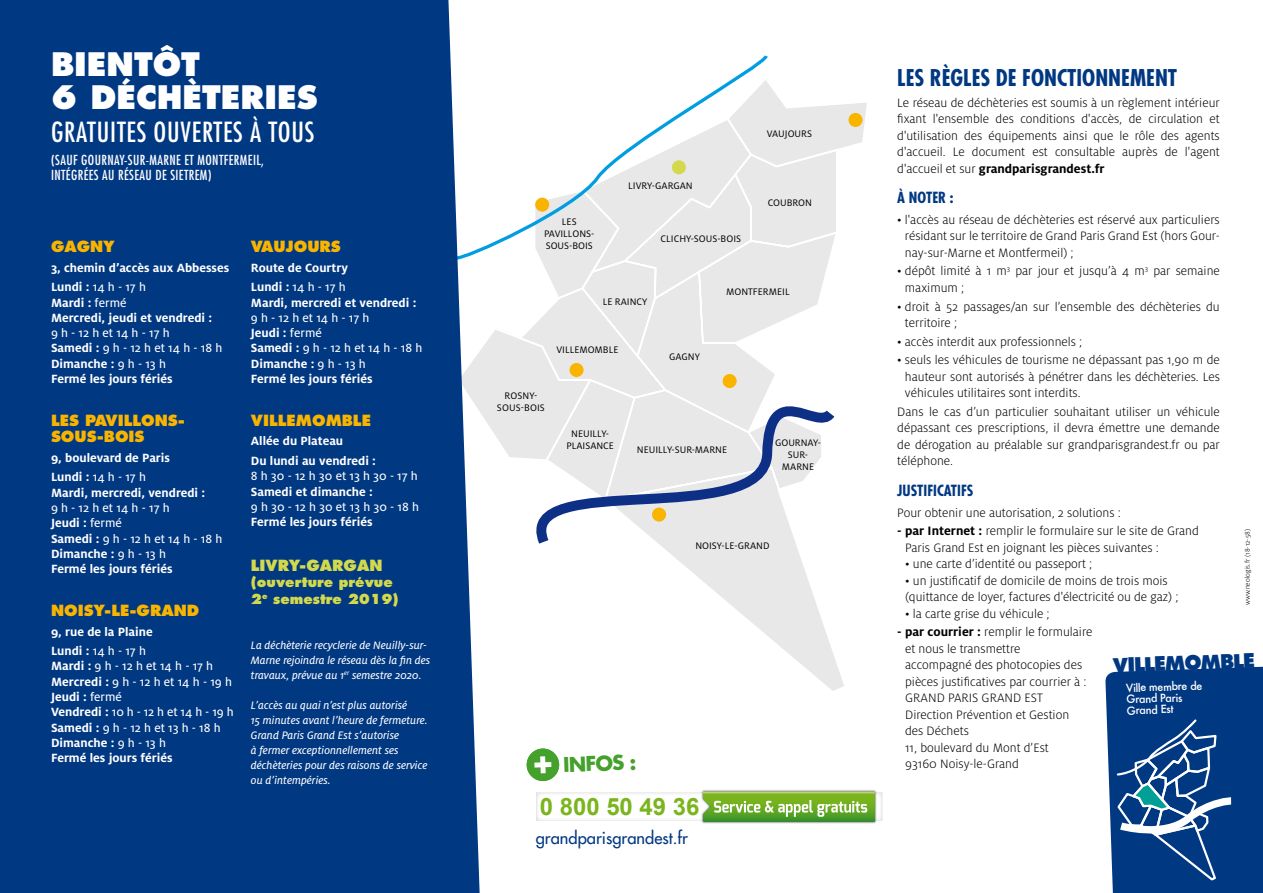
<style>
.page{position:relative;width:1263px;height:893px;background:#fff}
.page>*{position:absolute;margin:0;border:0;box-sizing:border-box;transform-origin:0 0}
.t1{font:800 31.5px/33px "Futura";color:#fff}
.t2{font:condensed 27px "Futura";letter-spacing:.03em;color:#fff}
.t3{font:700 23.85px "Arial";color:#7ab51d}
.t4{font:700 condensed 22.5px "Futura";color:#003882}
.t5{font:700 19.8px "Futura";color:#44a12b}
.t6{font:800 19.5px "Futura";color:#003882}
.t7{font:16.5px "Futura";color:#003882}
.t8{font:800 15px/16.5px "Futura";color:#f9b400}
.t9{font:700 condensed 15px "Futura";color:#003882}
.t10{font:800 15px "Futura";color:#d3d94d}
.t11{font:300 13.5px/16.5px "Milo OT";color:#000}
.t12{font:condensed 13.5px/15px "Futura";letter-spacing:.03em;color:#fff}
.t13{font:800 13.5px/16.5px "Futura";color:#d3d94d}
.t14{font:700 13.2px/15.3px "Milo OT";color:#fff}
.t15{font:13.2px/15.3px "Milo OT Text";color:#fff}
.t16{font:12px/15px "Milo OT Text Ita";color:#fff}
.t17{font:500 10.95px/11.4px "Futura";color:#fff}
.t18{font:10.5px/12px "Milo OT";color:#000;text-align:center}
.t19{font:300 7.5px "Milo OT";color:#000}
.s1{font-family:"Milo OT";font-weight:700}
.s2{font-family:"Milo OT Text";font-weight:400}
.s3{font-weight:700}
</style>
<div class="page">
<svg style="left:480px;top:86px;width:387px;height:605px"></svg>
<svg style="left:514px;top:366px;width:330px;height:189px"></svg>
<svg style="left:480px;top:55px;width:290px;height:206px"></svg>
<div style="left:535px;top:198px;width:14px;height:14px;background:#f9b400;border-radius:50%"></div>
<div style="left:848px;top:113px;width:14px;height:14px;background:#f9b400;border-radius:50%"></div>
<div style="left:672px;top:160px;width:14px;height:14px;background:#d3d94d;border-radius:50%"></div>
<div style="left:723px;top:374px;width:14px;height:14px;background:#f9b400;border-radius:50%"></div>
<div style="left:569px;top:363px;width:14px;height:14px;background:#f9b400;border-radius:50%"></div>
<div style="left:652px;top:508px;width:14px;height:14px;background:#f9b400;border-radius:50%"></div>
<div style="left:0;top:0;width:480px;height:893px;background:#003882"></div>
<img style="left:536px;top:792px;width:346px;height:29px">
<img style="left:541px;top:798px;width:158px;height:18px">
<img style="left:701px;top:790px;width:176px;height:34px">
<img style="left:700px;top:792px;width:178px;height:29px">
<svg style="left:703px;top:791px;width:172px;height:31px;background:#80b64b"></svg>
<div style="left:526px;top:748px;width:33px;height:33px;background:#44a12b;border-radius:50%"></div>
<svg style="left:534px;top:756px;width:17px;height:17px"></svg>
<svg style="left:1105px;top:666px;width:158px;height:227px;background:#205292"></svg>
<h1 class="t1" style="left:51px;top:48px;width:268px">BIENTÔT<br>6 DÉCHÈTERIES</h1>
<h2 class="t2" style="left:51px;top:116px;width:265px">GRATUITES OUVERTES À TOUS</h2>
<p class="t12" style="left:51px;top:153px;width:215px">(SAUF GOURNAY-SUR-MARNE ET MONTFERMEIL,<br>INTÉGRÉES AU RÉSEAU DE SIETREM)</p>
<p class="t8" style="left:51px;top:238px;width:65px">GAGNY</p>
<p class="t14" style="left:51px;top:260px;width:180px">3, chemin d’accès aux Abbesses</p>
<p class="t15" style="left:51px;top:280px;width:96px"><span class="s1">Lundi :</span> 14 h - 17 h</p>
<p class="t14" style="left:51px;top:295px;width:163px">Mardi : <span class="s2">fermé<br></span>Mercredi, jeudi et vendredi :</p>
<p class="t15" style="left:51px;top:325px;width:173px">9 h - 12 h et 14 h - 17 h<br><span class="s1">Samedi :</span> 9 h - 12 h et 14 h - 18 h</p>
<p class="t14" style="left:51px;top:356px;width:123px">Dimanche : <span class="s2">9 h - 13 h<br></span>Fermé les jours fériés</p>
<p class="t8" style="left:51px;top:412px;width:135px">LES PAVILLONS-<br>SOUS-BOIS</p>
<p class="t14" style="left:51px;top:450px;width:120px">9, boulevard de Paris</p>
<p class="t15" style="left:51px;top:470px;width:96px"><span class="s1">Lundi :</span> 14 h - 17 h</p>
<p class="t14" style="left:51px;top:485px;width:156px">Mardi, mercredi, vendredi :</p>
<p class="t15" style="left:51px;top:500px;width:120px">9 h - 12 h et 14 h - 17 h</p>
<p class="t14" style="left:51px;top:515px;width:72px">Jeudi : <span class="s2">fermé</span></p>
<p class="t15" style="left:51px;top:531px;width:173px"><span class="s1">Samedi :</span> 9 h - 12 h et 14 h - 18 h</p>
<p class="t14" style="left:51px;top:546px;width:123px">Dimanche : <span class="s2">9 h - 13 h<br></span>Fermé les jours fériés</p>
<p class="t8" style="left:51px;top:602px;width:24px">NOIS</p>
<p class="t8" style="left:94px;top:602px;width:106px">Y-LE-GRAND</p>
<p class="t14" style="left:51px;top:624px;width:103px">9, rue de la Plaine</p>
<p class="t15" style="left:51px;top:643px;width:182px"><span class="s1">Lundi :</span> 14 h - 17 h<br><span class="s1">Mardi :</span> 9 h - 12 h et 14 h - 17 h<br><span class="s1">Mercredi :</span> 9 h - 12 h et 14 h - 19 h</p>
<p class="t14" style="left:51px;top:689px;width:72px">Jeudi : <span class="s2">fermé</span></p>
<p class="t15" style="left:51px;top:705px;width:184px"><span class="s1">Vendredi :</span> 10 h - 12 h et 14 h - 19 h<br><span class="s1">Samedi :</span> 9 h - 12 h et 13 h - 18 h</p>
<p class="t14" style="left:51px;top:735px;width:123px">Dimanche : <span class="s2">9 h - 13 h<br></span>Fermé les jours fériés</p>
<p class="t8" style="left:251px;top:238px;width:13px">VAUJOURS</p>
<p class="t14" style="left:251px;top:260px;width:99px">Route de Courtry</p>
<p class="t15" style="left:251px;top:280px;width:96px"><span class="s1">Lundi :</span> 14 h - 17 h</p>
<p class="t14" style="left:251px;top:295px;width:167px">Mardi, mercredi et vendredi :</p>
<p class="t15" style="left:251px;top:310px;width:120px">9 h - 12 h et 14 h - 17 h</p>
<p class="t14" style="left:251px;top:325px;width:72px">Jeudi : <span class="s2">fermé</span></p>
<p class="t15" style="left:251px;top:341px;width:173px"><span class="s1">Samedi :</span> 9 h - 12 h et 14 h - 18 h</p>
<p class="t14" style="left:251px;top:356px;width:123px">Dimanche : <span class="s2">9 h - 13 h<br></span>Fermé les jours fériés</p>
<p class="t8" style="left:251px;top:412px;width:122px">VILLEMOMBLE</p>
<p class="t14" style="left:251px;top:431px;width:127px;line-height:19.5px">Allée du Plateau<br>Du lundi au vendredi :</p>
<p class="t15" style="left:251px;top:468px;width:168px">8 h 30 - 12 h 30 et 13 h 30 - 17 h</p>
<p class="t14" style="left:251px;top:484px;width:123px">Samedi et dimanche :</p>
<p class="t15" style="left:251px;top:499px;width:170px">9 h 30 - 12 h 30 et 13 h 30 - 18 h</p>
<p class="t14" style="left:251px;top:514px;width:123px">Fermé les jours fériés</p>
<p class="t10" style="left:251px;top:556px;width:131px">LIVRY-GARGAN</p>
<p class="t13" style="left:251px;top:574px;width:149px">(OUVERTURE PRÉVUE<br>2<sup>E</sup> SEMESTRE 2019)</p>
<p class="t16" style="left:251px;top:637px;width:181px">La déchèterie recyclerie de Neuilly-sur-<br>Marne rejoindra le réseau dès la fin des travaux, prévue au 1<sup>er</sup> semestre 2020.</p>
<p class="t16" style="left:251px;top:697px;width:178px">L’accès au quai n’est plus autorisé<br>15 minutes avant l’heure de fermeture.<br>Grand Paris Grand Est s’autorise<br>à fermer exceptionnellement ses déchèteries pour des raisons de service ou d’intempéries.</p>
<p class="t18" style="left:767px;top:128px;width:41px">VAUJOURS</p>
<p class="t18" style="left:544px;top:216px;width:52px">LES<br>PAVILLONS-<br>SOUS-BOIS</p>
<p class="t18" style="left:628px;top:180px;width:64px">LIVRY-GARGAN</p>
<p class="t18" style="left:660px;top:233px;width:81px">CLICHY-SOUS-BOIS</p>
<p class="t18" style="left:768px;top:196px;width:44px">COUBRON</p>
<p class="t18" style="left:603px;top:296px;width:46px">LE RAINCY</p>
<p class="t18" style="left:726px;top:285px;width:64px">MONTFERMEIL</p>
<p class="t18" style="left:556px;top:344px;width:64px">VILLEMOMBLE</p>
<p class="t18" style="left:497px;top:390px;width:49px">ROSNY-<br>SOUS-BOIS</p>
<p class="t18" style="left:566px;top:428px;width:49px">NEUILLY-<br>PLAISANCE</p>
<p class="t18" style="left:669px;top:350px;width:32px">GAGNY</p>
<p class="t18" style="left:637px;top:444px;width:92px">N EUILLY-SUR-MARN E</p>
<p class="t18" style="left:775px;top:436px;width:48px">GOURNAY-<br>SUR-<br>MARN E</p>
<p class="t18" style="left:695px;top:540px;width:76px">NOISY-LE-GRAN D</p>
<h3 class="t5" style="left:563px;top:752px;width:75px;rotate:-2deg">INFOS :</h3>
<h3 class="t3" style="left:540px;top:791px;width:161px">0 800 50 49 36</h3>
<p class="t7" style="left:536px;top:827px;width:153px">grandparisgrandest.fr</p>
<h3 class="t4" style="left:897px;top:64px;width:44px">LES RÈGLES</h3>
<h3 class="t4" style="left:996px;top:64px;width:39px">DE FONCTIONNEMENT</h3>
<p class="t11" style="left:897px;top:94px;width:324px;text-align:justify">Le réseau de déchèteries est soumis à un règlement intérieur fixant l'ensemble des conditions d'accès, de circulation et d'utilisation des équipements ainsi que le rôle des agents d'accueil. Le document est consultable auprès de l'agent d'accueil et sur <span class="s3">grandparisgrandest.fr</span></p>
<p class="t9" style="left:897px;top:188px;width:58px">À NOTER :</p>
<p class="t11" style="left:905px;top:211px;width:316px;text-align:justify;text-indent:-8px">• l'accès au réseau de déchèteries est réservé aux particuliers résidant sur le territoire de Grand Paris Grand Est (hors Gour&shy;nay-sur-Marne et Montfermeil) ;</p>
<p class="t11" style="left:905px;top:263px;width:316px;text-indent:-8px">• dépôt limité à 1 m<sup>3</sup> par jour et jusqu’à 4 m<sup>3</sup> par semaine maximum ;</p>
<p class="t11" style="left:905px;top:298px;width:316px;text-indent:-8px">• droit à 52 passages/an sur l’ensemble des déchèteries du territoire ;</p>
<p class="t11" style="left:897px;top:333px;width:187px">• accès interdit aux professionnels ;</p>
<p class="t11" style="left:905px;top:352px;width:316px;text-align:justify;text-indent:-8px">• seuls les véhicules de tourisme ne dépassant pas 1,90 m de hauteur sont autorisés à pénétrer dans les déchèteries. Les véhicules utilitaires sont interdits.</p>
<p class="t11" style="left:897px;top:404px;width:324px;text-align:justify">Dans le cas d’un particulier souhaitant utiliser un véhicule dépassant ces prescriptions, il devra émettre une demande de dérogation au préalable sur grandparisgrandest.fr ou par téléphone.</p>
<p class="t9" style="left:897px;top:481px;width:78px">JUSTIFICATIFS</p>
<p class="t11" style="left:897px;top:504px;width:225px">Pour obtenir une autorisation, 2 solutions :</p>
<p class="t11" style="left:905px;top:523px;width:295px;text-indent:-8px"><span class="s3">- par Internet :</span> remplir le formulaire sur le site de Grand<br>Paris Grand Est en joignant les pièces suivantes :</p>
<p class="t11" style="left:905px;top:556px;width:189px">• une carte d’identité ou passeport ;</p>
<p class="t11" style="left:905px;top:572px;width:275px">• un justificatif de domicile de moins de trois mois (quittance de loyer, factures d'électricité ou de gaz) ;</p>
<p class="t11" style="left:905px;top:605px;width:146px">• la carte grise du véhicule ;</p>
<p class="t11" style="left:905px;top:624px;width:189px;text-indent:-8px"><span class="s3">- par courrier :</span> remplir le formulaire et nous le transmettre<br>accompagné des photocopies des pièces justificatives par courrier à :<br>GRAND PARIS GRAND EST<br>Direction Prévention et Gestion<br>des Déchets<br>11, boulevard du Mont d’Est<br>93160 Noisy-le-Grand</p>
<p class="t19" style="left:1243px;top:605px;width:78px;rotate:-90deg">www.neologis.fr (18-12-58)</p>
<h3 class="t6" style="left:1112px;top:653px;width:22px;rotate:-2deg">VILLEMOMBLE</h3>
<p class="t17" style="left:1126px;top:682px;width:78px;rotate:-2deg">Ville membre de<br>Grand Paris<br>Grand Est</p>
</div>
